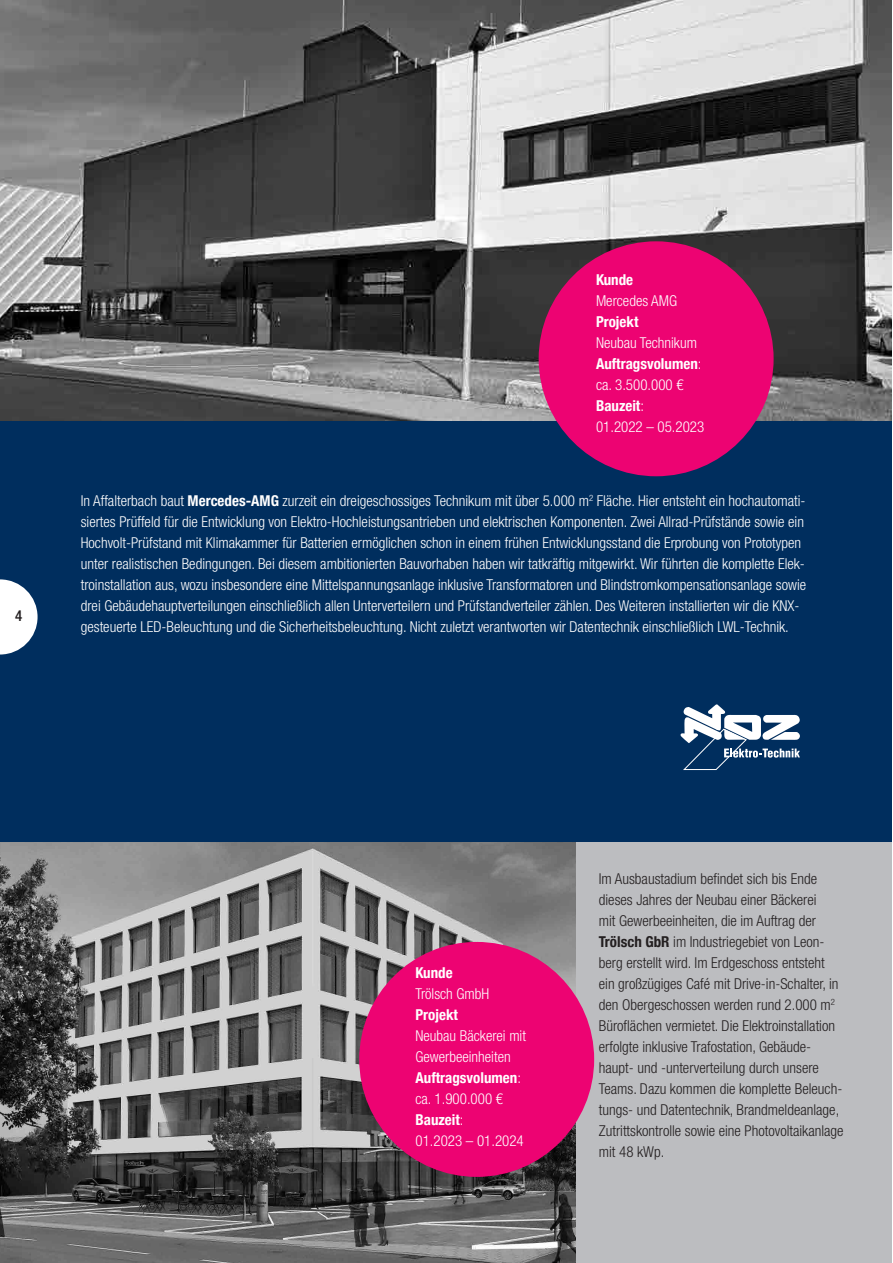
<style>
.page{position:relative;width:893px;height:1263px;background:#bcbdc0}
.page>*{position:absolute;margin:0;border:0;box-sizing:border-box;transform-origin:0 0}
.Noz_Fließtext{font:300 condensed 15px/21px "Helvetica Neue LT Std";color:#fff}
.Noz_Fließtext-2{font:300 condensed 15px/21px "Helvetica Neue LT Std";color:#231f20}
.Noz_Fließtext-3{font:700 condensed 15px/21px "Helvetica Neue";color:#fff}
.Fließtext{font:500 condensed 15px "Helvetica Neue LT Std";color:#231f20}
.s1{font-family:"Helvetica Neue";font-weight:700}
.s2{font-family:"Helvetica Neue LT Std";font-weight:300}
.s3{font-weight:700}
</style>
<div class="page">
<img style="left:0;top:0;width:893px;height:421px">
<div style="left:0;top:421px;width:893px;height:421px;background:#002e5e"></div>
<img style="left:0;top:842px;width:575px;height:421px">
<div style="left:359px;top:942px;width:235px;height:235px;background:#ed0372;border-radius:50%"></div>
<div style="left:539px;top:241px;width:235px;height:235px;background:#ed0372;border-radius:50%"></div>
<svg style="left:680px;top:704px;width:120px;height:66px"></svg>
<svg style="left:0;top:579px;width:38px;height:75px"></svg>
<p class="Fließtext" style="left:15px;top:607px;width:9px">4</p>
<p class="Noz_Fließtext" style="left:596px;top:269px;width:83px"><span class="s1">Kunde<br></span>Mercedes AMG</p>
<p class="Noz_Fließtext" style="left:596px;top:311px;width:103px"><span class="s1">Projekt<br></span>Neubau Technikum</p>
<p class="Noz_Fließtext-3" style="left:596px;top:352px;width:107px">Auftragsvolumen<span class="s2">: ca. 3.500.000 €</span></p>
<p class="Noz_Fließtext" style="left:596px;top:395px;width:110px"><span class="s1">Bauzeit</span>:<br>01.2022 – 05.2023</p>
<p class="Noz_Fließtext" style="left:81px;top:490px;width:727px">In Affalterbach baut <span class="s3">Mercedes-AMG</span> zurzeit ein dreigeschossiges Technikum mit über 5.000 m<sup>2</sup> Fläche. Hier entsteht ein hochautomati&shy;siertes Prüffeld für die Entwicklung von Elektro-Hochleistungsantrieben und elektrischen Komponenten. Zwei Allrad-Prüfstände sowie ein Hochvolt-Prüfstand mit Klimakammer für Batterien ermöglichen schon in einem frühen Entwicklungsstand die Erprobung von Prototypen unter realistischen Bedingungen. Bei diesem ambitionierten Bauvorhaben haben wir tatkräftig mitgewirkt. Wir führten die komplette Elek&shy;troinstallation aus, wozu insbesondere eine Mittelspannungsanlage inklusive Transformatoren und Blindstromkompensationsanlage sowie drei Gebäudehauptverteilungen einschließlich allen Unterverteilern und Prüfstandverteiler zählen. Des Weiteren installierten wir die KNX&shy;gesteuerte LED-Beleuchtung und die Sicherheitsbeleuchtung. Nicht zuletzt verantworten wir Datentechnik einschließlich LWL-Technik.</p>
<p class="Noz_Fließtext" style="left:415px;top:962px;width:75px"><span class="s1">Kunde<br></span>Trölsch GmbH</p>
<p class="Noz_Fließtext" style="left:415px;top:1004px;width:112px"><span class="s1">Projekt<br></span>Neubau Bäckerei mit<br>Gewerbeeinheiten</p>
<p class="Noz_Fließtext-3" style="left:415px;top:1066px;width:107px">Auftragsvolumen<span class="s2">: ca. 1.900.000 €</span></p>
<p class="Noz_Fließtext" style="left:415px;top:1109px;width:110px"><span class="s1">Bauzeit</span>:<br>01.2023 – 01.2024</p>
<p class="Noz_Fließtext-2" style="left:599px;top:868px;width:220px">Im Ausbaustadium befindet sich bis Ende dieses Jahres der Neubau einer Bäckerei</p>
<p class="Noz_Fließtext-2" style="left:599px;top:910px;width:246px">mit Gewerbeeinheiten, die im Auftrag der <span class="s1">Trölsch GbR</span> im Industriegebiet von Leon&shy;berg erstellt wird. Im Erdgeschoss entsteht ein großzügiges Café mit Drive-in-Schalter, in den Obergeschossen werden rund 2.000 m<sup>2<br></sup>Büroflächen vermietet. Die Elektroinstallation erfolgte inklusive Trafostation, Gebäude&shy;haupt- und -unterverteilung durch unsere Teams. Dazu kommen die komplette Beleuch&shy;tungs- und Datentechnik, Brandmeldeanlage, Zutrittskontrolle sowie eine Photovoltaikanlage mit 48 kWp.</p>
</div>
